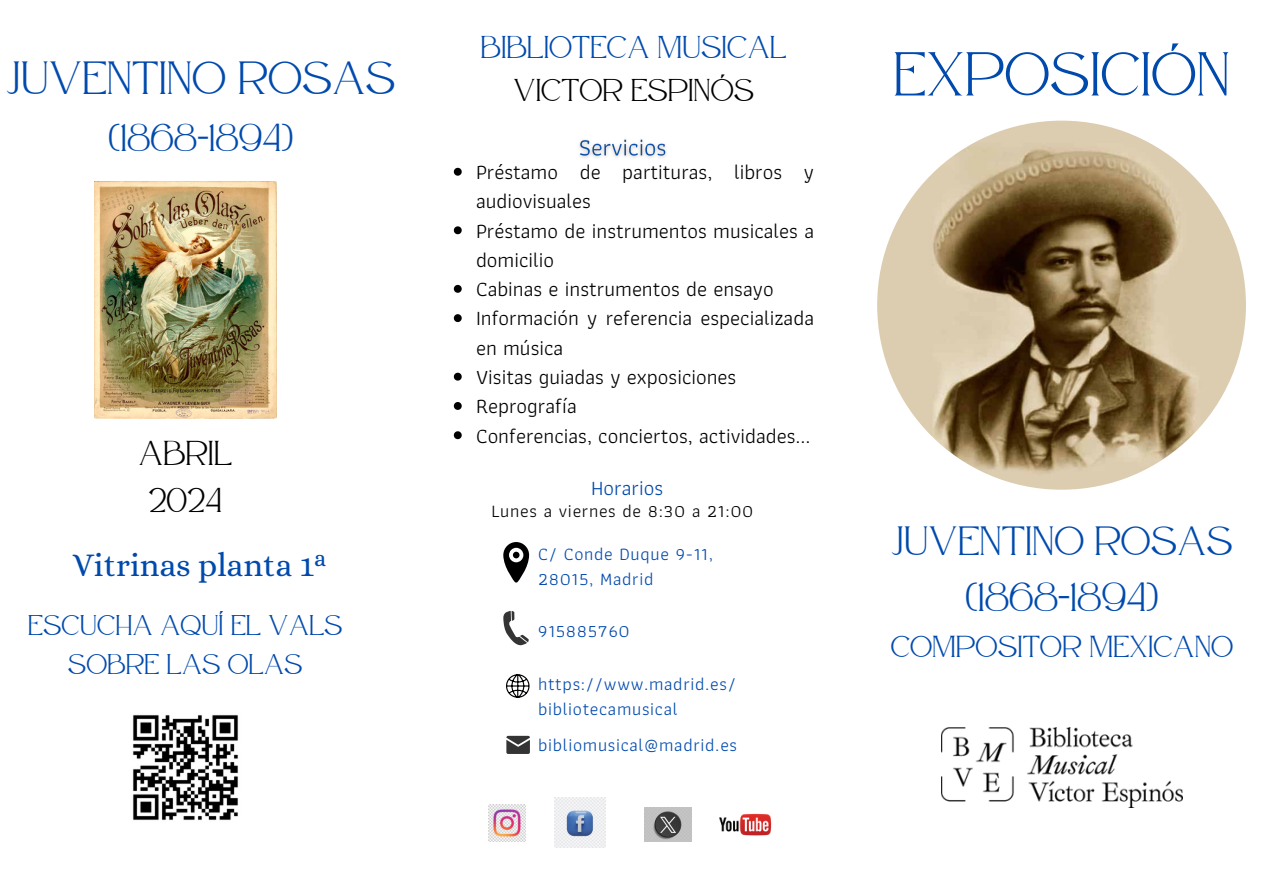
<style>
.page{position:relative;width:1263px;height:894px;background:#fff}
.page>*{position:absolute;margin:0;border:0;box-sizing:border-box;transform-origin:0 0}
.t1{font:61.8px "Atteron";color:#004aad}
.t2{font:46.5px "Atteron";color:#004aad}
.t3{font:40.8px/56.2px "Atteron";color:#004aad;text-align:center}
.t4{font:39px "Atteron";color:#004aad}
.t5{font:34.5px/47.2px "Atteron";color:#000}
.t6{font:33px "Alice";color:#004aad}
.t7{font:31.5px/43.8px "Atteron";color:#004aad;text-align:center}
.t8{font:30.3px "Atteron";color:#004aad}
.t9{font:28.5px/39.3px "Atteron";color:#004aad;text-align:center}
.t10{font:21px/29.2px "Athiti";color:#000}
.t11{font:21px "Athiti";color:#004aad}
.t12{font:18px/24.8px "Athiti";letter-spacing:.04em;color:#004aad}
.t13{font:18px "Athiti";letter-spacing:.04em;color:#000}
.s1{color:#000}
</style>
<div class="page">
<svg style="left:503px;top:611px;width:26px;height:34px"></svg>
<svg style="left:506px;top:674px;width:24px;height:23px"></svg>
<svg style="left:506px;top:735px;width:24px;height:18px"></svg>
<img style="left:941px;top:727px;width:242px;height:80px">
<svg style="left:503px;top:542px;width:26px;height:40px"></svg>
<div style="left:513px;top:551px;width:6px;height:7px;background:#000;border-radius:50%"></div>
<img style="left:488px;top:804px;width:37px;height:37px">
<img style="left:645px;top:807px;width:47px;height:34px">
<img style="left:719px;top:813px;width:53px;height:23px">
<img style="left:555px;top:797px;width:50px;height:50px">
<img style="left:877px;top:121px;width:369px;height:368px;border-radius:50%">
<img style="left:133px;top:715px;width:105px;height:105px">
<img style="left:94px;top:181px;width:182px;height:237px">
<img style="left:579px;top:139px;width:87px;height:19px">
<svg style="left:454px;top:168px;width:8px;height:8px"></svg>
<svg style="left:454px;top:226px;width:8px;height:8px"></svg>
<svg style="left:454px;top:285px;width:8px;height:8px"></svg>
<svg style="left:454px;top:314px;width:8px;height:8px"></svg>
<svg style="left:454px;top:372px;width:8px;height:8px"></svg>
<svg style="left:454px;top:402px;width:8px;height:8px"></svg>
<svg style="left:454px;top:431px;width:8px;height:8px"></svg>
<p class="t2" style="left:6px;top:51px;width:391px">JUVENTINO ROSAS</p>
<p class="t4" style="left:109px;top:115px;width:186px">(1868-1894)</p>
<p class="t5" style="left:138px;top:429px;width:95px">ABRIL<br>2024</p>
<p class="t6" style="left:73px;top:545px;width:256px">Vitrinas planta 1ª</p>
<p class="t9" style="left:28px;top:605px;width:316px">ESCUCHA AQUÍ EL VALS<br>SOBRE LAS OLAS</p>
<p class="t7" style="left:481px;top:25px;width:308px">BIBLIOTECA MUSICAL<br><span class="s1">VICTOR ESPINÓS</span></p>
<p class="t10" style="left:476px;top:157px;width:340px">Préstamo de partituras, libros y audiovisuales</p>
<p class="t10" style="left:476px;top:215px;width:340px">Préstamo de instrumentos musicales a domicilio</p>
<p class="t10" style="left:476px;top:274px;width:299px">Cabinas e instrumentos de ensayo</p>
<p class="t10" style="left:476px;top:303px;width:340px">Información y referencia especializada en música</p>
<p class="t10" style="left:476px;top:362px;width:262px">Visitas guiadas y exposiciones</p>
<p class="t10" style="left:476px;top:391px;width:102px">Reprografía</p>
<p class="t10" style="left:476px;top:420px;width:336px">Conferencias, conciertos, actividades...</p>
<p class="t11" style="left:591px;top:470px;width:74px">Horarios</p>
<p class="t13" style="left:491px;top:496px;width:264px">Lunes a viernes de 8:30 a 21:00</p>
<p class="t12" style="left:538px;top:541px;width:176px">C/ Conde Duque 9-11,<br>28015, Madrid</p>
<p class="t12" style="left:538px;top:617px;width:93px">915885760</p>
<p class="t12" style="left:538px;top:671px;width:200px">https://www.madrid.es/</p>
<p class="t12" style="left:538px;top:696px;width:141px">bibliotecamusical</p>
<p class="t12" style="left:538px;top:732px;width:200px">bibliomusical@madrid.es</p>
<p class="t1" style="left:893px;top:38px;width:338px">EXPOSICIÓN</p>
<p class="t3" style="left:891px;top:512px;width:343px">JUVENTINO ROSAS (1868-1894)</p>
<p class="t8" style="left:891px;top:628px;width:344px">COMPOSITOR MEXICANO</p>
</div>
